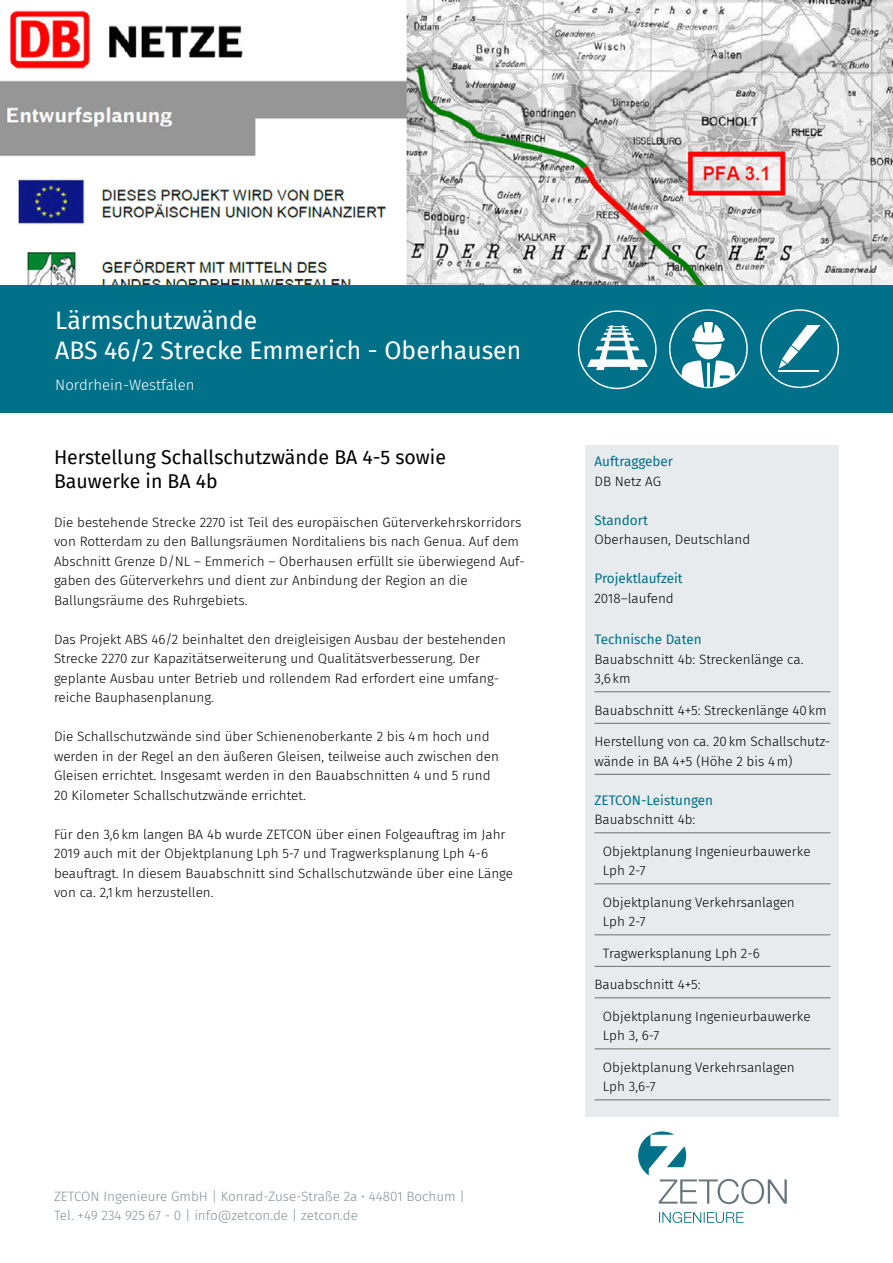
<style>
.page{position:relative;width:893px;height:1263px;background:#fff}
.page>*{position:absolute;margin:0;border:0;box-sizing:border-box;transform-origin:0 0}
.t1{font:24.75px/29.7px "Fira Sans";color:#fff}
.t2{font:19.5px/24px "Fira Sans";color:#000}
.t3{font:300 15px "Fira Sans";color:#fff}
.t4{font:300 13.5px/19.5px "Fira Sans";color:#000}
.t5{font:300 13.5px/19.5px "Fira Sans";color:#84919a}
.t6{font:13.5px "Fira Sans";color:#007188}
</style>
<div class="page">
<svg style="left:638px;top:1131px;width:149px;height:73px"></svg>
<svg style="left:659px;top:1212px;width:85px;height:11px"></svg>
<div style="left:586px;top:445px;width:253px;height:671px;background:#e7ebed"></div>
<hr style="left:594px;top:691px;width:236px;height:1px;background:#706f6f">
<hr style="left:594px;top:723px;width:236px;height:1px;background:#706f6f">
<hr style="left:594px;top:774px;width:236px;height:1px;background:#706f6f">
<hr style="left:594px;top:832px;width:236px;height:1px;background:#706f6f">
<hr style="left:594px;top:883px;width:236px;height:1px;background:#706f6f">
<hr style="left:594px;top:934px;width:236px;height:1px;background:#706f6f">
<hr style="left:594px;top:966px;width:236px;height:1px;background:#706f6f">
<hr style="left:594px;top:997px;width:236px;height:1px;background:#706f6f">
<hr style="left:594px;top:1048px;width:236px;height:1px;background:#706f6f">
<hr style="left:594px;top:1099px;width:236px;height:1px;background:#706f6f">
<img style="left:0;top:0;width:893px;height:285px">
<div style="left:0;top:285px;width:893px;height:127px;background:#007188"></div>
<svg style="left:669px;top:309px;width:79px;height:79px"></svg>
<svg style="left:760px;top:309px;width:79px;height:79px"></svg>
<svg style="left:578px;top:310px;width:79px;height:79px"></svg>
<h1 class="t1" style="left:55px;top:305px;width:467px">Lärmschutzwände<br>ABS 46/2 Strecke Emmerich - Oberhausen</h1>
<p class="t3" style="left:55px;top:374px;width:141px">Nordrhein-Westfalen</p>
<h2 class="t2" style="left:54px;top:444px;width:394px">Herstellung Schallschutzwände BA 4-5 sowie<br>Bauwerke in BA 4b</h2>
<p class="t4" style="left:54px;top:512px;width:472px">Die bestehende Strecke 2270 ist Teil des europäischen Güterverkehrskorridors von Rotterdam zu den Ballungsräumen Norditaliens bis nach Genua. Auf dem Abschnitt Grenze D/NL – Emmerich – Oberhausen erfüllt sie überwiegend Auf&shy;gaben des Güterverkehrs und dient zur Anbindung der Region an die Ballungsräume des Ruhrgebiets.</p>
<p class="t4" style="left:54px;top:629px;width:453px">Das Projekt ABS 46/2 beinhaltet den dreigleisigen Ausbau der bestehenden Strecke 2270 zur Kapazitätserweiterung und Qualitätsverbesserung. Der geplante Ausbau unter Betrieb und rollendem Rad erfordert eine umfang&shy;reiche Bauphasenplanung.</p>
<p class="t4" style="left:54px;top:726px;width:446px">Die Schallschutzwände sind über Schienenoberkante 2 bis 4m hoch und werden in der Regel an den äußeren Gleisen, teilweise auch zwischen den Gleisen errichtet. Insgesamt werden in den Bauabschnitten 4 und 5 rund 20 Kilometer Schallschutzwände errichtet.</p>
<p class="t4" style="left:54px;top:824px;width:461px">Für den 3,6km langen BA 4b wurde ZETCON über einen Folgeauftrag im Jahr 2019 auch mit der Objektplanung Lph 5-7 und Tragwerksplanung Lph 4-6 beauftragt. In diesem Bauabschnitt sind Schallschutzwände über eine Länge von ca. 2,1 km herzustellen.</p>
<p class="t5" style="left:54px;top:1186px;width:413px">ZETCON Ingenieure GmbH | Konrad-Zuse-Straße 2a • 44801 Bochum |<br>Tel. +49 234 925 67 - 0 | info@zetcon.de | zetcon.de</p>
<p class="t6" style="left:594px;top:452px;width:80px">Auftraggeber</p>
<p class="t4" style="left:594px;top:471px;width:68px">DB Netz AG</p>
<p class="t6" style="left:594px;top:510px;width:55px">Standort</p>
<p class="t4" style="left:594px;top:530px;width:157px">Oberhausen, Deutschland</p>
<p class="t6" style="left:594px;top:569px;width:90px">Projektlaufzeit</p>
<p class="t4" style="left:594px;top:588px;width:81px">2018–laufend</p>
<p class="t6" style="left:594px;top:629px;width:109px">Technische Daten</p>
<p class="t4" style="left:594px;top:649px;width:211px">Bauabschnitt 4b: Streckenlänge ca.<br>3,6km</p>
<p class="t4" style="left:594px;top:700px;width:234px">Bauabschnitt 4+5: Streckenlänge 40km</p>
<p class="t4" style="left:594px;top:731px;width:237px">Herstellung von ca. 20km Schallschutz&shy;wände in BA 4+5 (Höhe 2 bis 4m)</p>
<p class="t6" style="left:594px;top:790px;width:120px">ZETCON-Leistungen</p>
<p class="t4" style="left:594px;top:809px;width:102px">Bauabschnitt 4b:</p>
<p class="t4" style="left:603px;top:841px;width:209px">Objektplanung Ingenieurbauwerke<br>Lph 2-7</p>
<p class="t4" style="left:603px;top:892px;width:193px">Objektplanung Verkehrsanlagen<br>Lph 2-7</p>
<p class="t4" style="left:603px;top:943px;width:158px">Tragwerksplanung Lph 2-6</p>
<p class="t4" style="left:594px;top:974px;width:108px">Bauabschnitt 4+5:</p>
<p class="t4" style="left:603px;top:1006px;width:209px">Objektplanung Ingenieurbauwerke<br>Lph 3, 6-7</p>
<p class="t4" style="left:603px;top:1057px;width:193px">Objektplanung Verkehrsanlagen<br>Lph 3,6-7</p>
</div>
